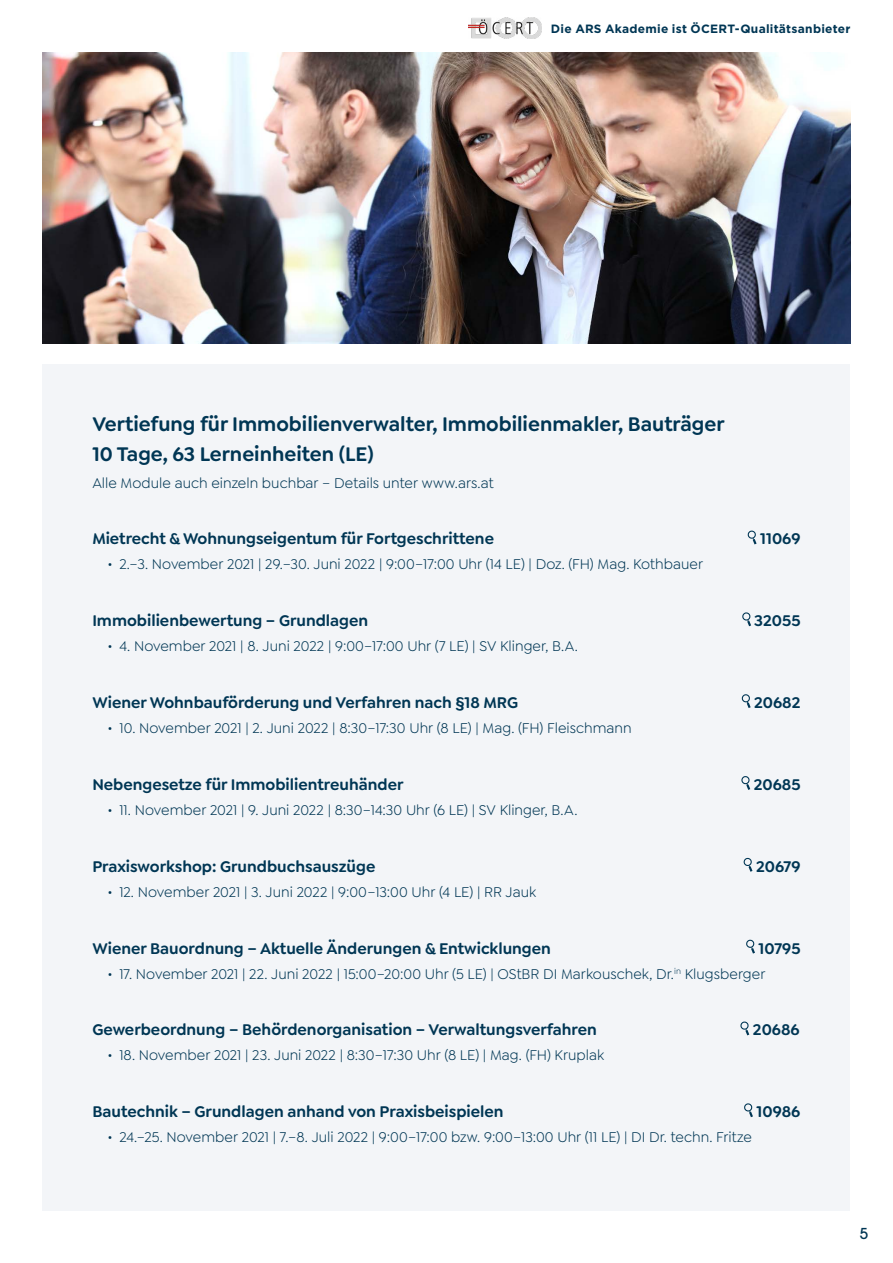
<style>
.page{position:relative;width:893px;height:1263px;background:#fff}
.page>*{position:absolute;margin:0;border:0;box-sizing:border-box;transform-origin:0 0}
.t1{font:600 21px/30px "Goldplay";color:#003654}
.t2{font:600 16.5px "Goldplay";color:#003654}
.t3{font:15px "Goldplay";color:#003654}
.t4{font:500 15px "ITC Avant Garde Std";color:#003654}
.t5{font:700 12px "Gotham";letter-spacing:.02em;color:#003654}
</style>
<div class="page">
<img style="left:43px;top:52px;width:807px;height:291px">
<div style="left:43px;top:364px;width:807px;height:846px;background:#f3f5f8"></div>
<svg style="left:747px;top:530px;width:10px;height:15px"></svg>
<svg style="left:742px;top:612px;width:9px;height:15px"></svg>
<svg style="left:741px;top:694px;width:10px;height:14px"></svg>
<svg style="left:741px;top:776px;width:10px;height:14px"></svg>
<svg style="left:743px;top:857px;width:10px;height:15px"></svg>
<svg style="left:746px;top:939px;width:9px;height:15px"></svg>
<svg style="left:740px;top:1021px;width:10px;height:15px"></svg>
<svg style="left:744px;top:1103px;width:9px;height:15px"></svg>
<img style="left:468px;top:17px;width:73px;height:22px">
<p class="t5" style="left:551px;top:21px;width:301px">Die ARS Akademie ist ÖCERT-Qualitätsanbieter</p>
<h1 class="t1" style="left:92px;top:409px;width:634px">Vertiefung für Immobilienverwalter, Immobilienmakler, Bauträger<br>10 Tage, 63 Lerneinheiten (LE)</h1>
<p class="t3" style="left:92px;top:474px;width:403px">Alle Module auch einzeln buchbar – Details unter www.ars.at</p>
<p class="t2" style="left:92px;top:529px;width:403px">Mietrecht &amp; Wohnungseigentum für Fortgeschrittene</p>
<p class="t2" style="left:760px;top:529px;width:42px">11069</p>
<p class="t3" style="left:107px;top:556px;width:597px">• 2.–3. November 2021 | 29.–30. Juni 2022 | 9:00–17:00 Uhr (14 LE) | Doz. (FH) Mag. Kothbauer</p>
<p class="t2" style="left:92px;top:610px;width:277px">Immobilienbewertung – Grundlagen</p>
<p class="t2" style="left:754px;top:610px;width:48px">32055</p>
<p class="t3" style="left:107px;top:638px;width:472px">• 4. November 2021 | 8. Juni 2022 | 9:00–17:00 Uhr (7 LE) | SV Klinger, B.A.</p>
<p class="t2" style="left:92px;top:692px;width:427px">Wiener Wohnbauförderung und Verfahren nach §18 MRG</p>
<p class="t2" style="left:754px;top:692px;width:48px">20682</p>
<p class="t3" style="left:107px;top:720px;width:526px">• 10. November 2021 | 2. Juni 2022 | 8:30–17:30 Uhr (8 LE) | Mag. (FH) Fleischmann</p>
<p class="t2" style="left:92px;top:774px;width:313px">Nebengesetze für Immobilientreuhänder</p>
<p class="t2" style="left:754px;top:774px;width:48px">20685</p>
<p class="t3" style="left:107px;top:802px;width:472px">• 11. November 2021 | 9. Juni 2022 | 8:30–14:30 Uhr (6 LE) | SV Klinger, B.A.</p>
<p class="t2" style="left:92px;top:856px;width:284px">Praxisworkshop: Grundbuchsauszüge</p>
<p class="t2" style="left:756px;top:856px;width:46px">20679</p>
<p class="t3" style="left:107px;top:883px;width:430px">• 12. November 2021 | 3. Juni 2022 | 9:00–13:00 Uhr (4 LE) | RR Jauk</p>
<p class="t2" style="left:92px;top:938px;width:460px">Wiener Bauordnung – Aktuelle Änderungen &amp; Entwicklungen</p>
<p class="t2" style="left:758px;top:938px;width:44px">10795</p>
<p class="t3" style="left:107px;top:965px;width:659px">• 17. November 2021 | 22. Juni 2022 | 15:00–20:00 Uhr (5 LE) | OStBR DI Markouschek, Dr.<sup>in</sup> Klugsberger</p>
<p class="t2" style="left:92px;top:1020px;width:506px">Gewerbeordnung – Behördenorganisation – Verwaltungsverfahren</p>
<p class="t2" style="left:753px;top:1020px;width:48px">20686</p>
<p class="t3" style="left:107px;top:1047px;width:498px">• 18. November 2021 | 23. Juni 2022 | 8:30–17:30 Uhr (8 LE) | Mag. (FH) Kruplak</p>
<p class="t2" style="left:92px;top:1101px;width:413px">Bautechnik – Grundlagen anhand von Praxisbeispielen</p>
<p class="t2" style="left:757px;top:1101px;width:45px">10986</p>
<p class="t3" style="left:107px;top:1129px;width:646px">• 24.–25. November 2021 | 7.–8. Juli 2022 | 9:00–17:00 bzw. 9:00–13:00 Uhr (11 LE) | DI Dr. techn. Fritze</p>
<p class="t4" style="left:860px;top:1224px;width:10px">5</p>
</div>
